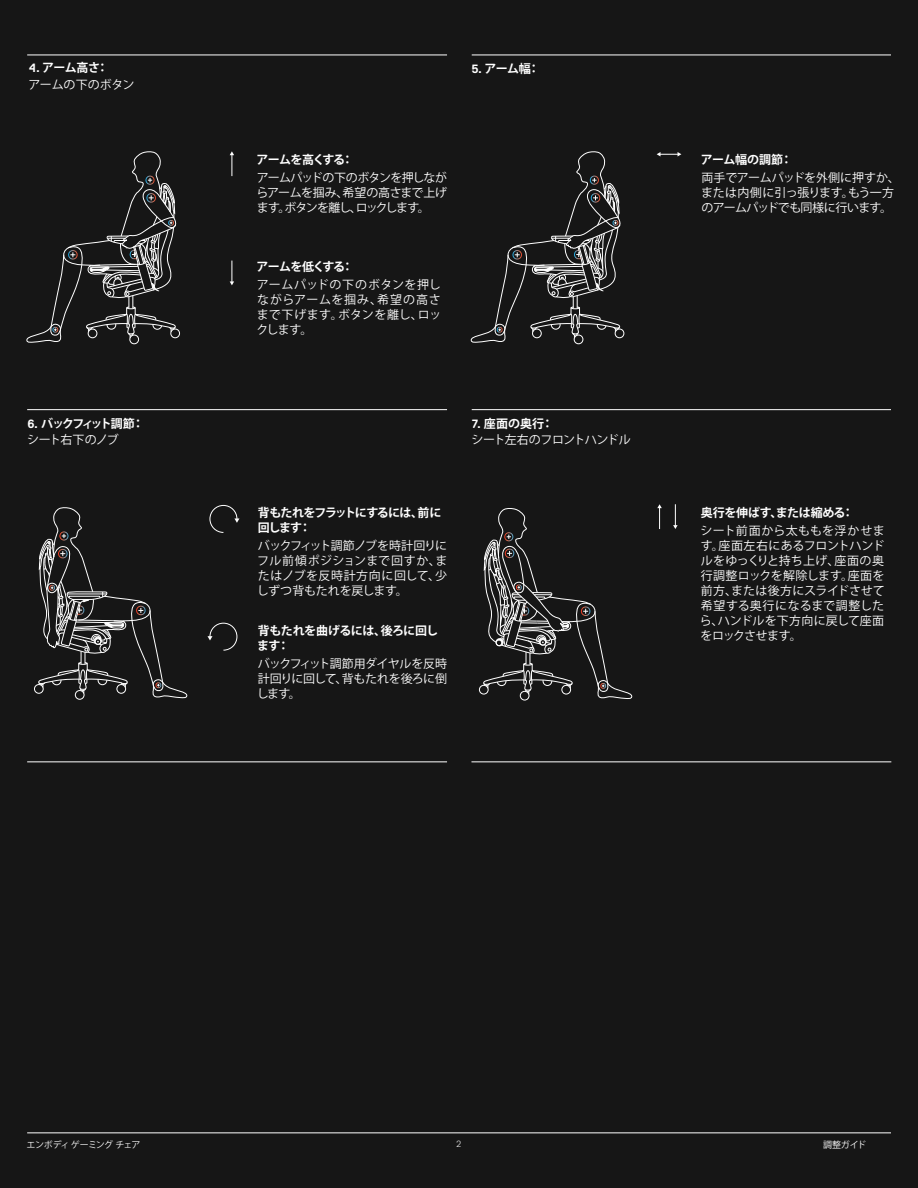
<style>
.page{position:relative;width:918px;height:1188px;background:#161616}
.page>*{position:absolute;margin:0;border:0;box-sizing:border-box;transform-origin:0 0}
.t1{font:12px/15px "Koz Go Pr 6 N";letter-spacing:-.025em;color:#fff;text-align:justify}
.t2{font:700 12px/15px "Koz Go Pr 6 N";letter-spacing:-.06em;color:#fff}
.t3{font:700 12px/15px "Koz Go Pr 6 N";letter-spacing:-.08em;color:#fff}
.t4{font:700 12px/16.5px "Koz Go Pr 6 N";letter-spacing:-.175em;color:#fff}
.t5{font:700 12px "Koz Go Pr 6 N";letter-spacing:-.025em;color:#fff}
.t6{font:700 12px "Koz Go Pr 6 N";letter-spacing:-.015em;color:#fff}
.t7{font:9px "Koz Go Pr 6 N";letter-spacing:-.065em;color:#fff}
.t8{font:9px "Koz Go Pr 6 N";letter-spacing:-.035em;color:#fff}
.t9{font:300 9px "Replica";color:#fff}
.s1{font-family:"Replica";font-weight:700}
.s2{font-weight:700}
.s3{font-family:"Replica"}
.s4{font-weight:400}
</style>
<div class="page">
<hr style="left:27px;top:55px;width:420px;height:1px;background:#fff">
<hr style="left:472px;top:55px;width:419px;height:1px;background:#fff">
<svg style="left:230px;top:151px;width:4px;height:25px"></svg>
<svg style="left:230px;top:261px;width:4px;height:24px"></svg>
<div style="left:129px;top:335px;width:10px;height:9px;border:1px solid #fff;border-radius:50%"></div>
<svg style="left:26px;top:151px;width:154px;height:192px"></svg>
<div style="left:574px;top:335px;width:9px;height:9px;border:1px solid #fff;border-radius:50%"></div>
<svg style="left:470px;top:151px;width:154px;height:192px"></svg>
<svg style="left:657px;top:152px;width:24px;height:4px"></svg>
<hr style="left:27px;top:409px;width:420px;height:1px;background:#fff">
<hr style="left:27px;top:761px;width:420px;height:1px;background:#fff">
<hr style="left:471px;top:761px;width:420px;height:1px;background:#fff">
<hr style="left:472px;top:409px;width:419px;height:1px;background:#fff">
<svg style="left:209px;top:505px;width:30px;height:28px"></svg>
<svg style="left:207px;top:622px;width:31px;height:29px"></svg>
<div style="left:75px;top:690px;width:9px;height:10px;border:1px solid #fff;border-radius:50%"></div>
<div style="left:34px;top:684px;width:10px;height:10px;border:1px solid #fff;border-radius:50%"></div>
<svg style="left:37px;top:507px;width:151px;height:192px"></svg>
<svg style="left:673px;top:504px;width:5px;height:25px"></svg>
<svg style="left:657px;top:504px;width:5px;height:25px"></svg>
<div style="left:479px;top:685px;width:10px;height:9px;border:1px solid #fff;border-radius:50%"></div>
<svg style="left:482px;top:508px;width:151px;height:192px"></svg>
<hr style="left:27px;top:1132px;width:864px;height:1px;background:#fff">
<p class="t1" style="left:29px;top:60px;width:107px;line-height:16.5px"><span class="s1">4.</span> <span class="s2">アーム高さ：<br></span>アームの下のボタン</p>
<p class="t2" style="left:471px;top:61px;width:70px"><span class="s3">5.</span> アーム幅：</p>
<p class="t2" style="left:257px;top:153px;width:98px">アームを高くする：</p>
<p class="t1" style="left:256px;top:171px;width:192px">アームパッドの下のボタンを押しながらアームを掴み、希望の高さまで上げます。ボタンを離し、ロックします。</p>
<p class="t4" style="left:27px;top:415px;width:118px"><span class="s3">6.</span> バックフィット調節：<span class="s4">シート右下のノブ</span></p>
<p class="t2" style="left:257px;top:260px;width:98px">アームを低くする：</p>
<p class="t1" style="left:256px;top:278px;width:186px">アームパッドの下のボタンを押しながらアームを掴み、希望の高さまで下げます。ボタンを離し、ロックします。</p>
<p class="t3" style="left:258px;top:505px;width:185px">背もたれをフラットにするには、前に回します：</p>
<p class="t1" style="left:257px;top:538px;width:192px">バックフィット調節ノブを時計回りにフル前傾ポジションまで回すか、またはノブを反時計方向に回して、少しずつ背もたれを戻します。</p>
<p class="t2" style="left:257px;top:624px;width:182px">背もたれを曲げるには、後ろに回します：</p>
<p class="t1" style="left:257px;top:657px;width:192px">バックフィット調節用ダイヤルを反時計回りに回して、背もたれを後ろに倒します。</p>
<p class="t1" style="left:471px;top:415px;width:161px;line-height:16.5px"><span class="s1">7.</span> <span class="s2">座面の奥行：<br></span>シート左右のフロントハンドル</p>
<p class="t6" style="left:701px;top:153px;width:93px">アーム幅の調節：</p>
<p class="t1" style="left:701px;top:170px;width:200px;text-align:left">両手でアームパッドを外側に押すか、または内側に引っ張ります。もう一方のアームパッドでも同様に行います。</p>
<p class="t5" style="left:701px;top:506px;width:155px">奥行を伸ばす、または縮める：</p>
<p class="t1" style="left:700px;top:524px;width:186px">シート前面から太ももを浮かせます。座面左右にあるフロントハンドルをゆっくりと持ち上げ、座面の奥行調整ロックを解除します。座面を前方、または後方にスライドさせて希望する奥行になるまで調整したら、ハンドルを下方向に戻して座面をロックさせます。</p>
<p class="t7" style="left:26px;top:1140px;width:115px">エンボディゲーミングチェア</p>
<p class="t9" style="left:457px;top:1139px;width:6px">2</p>
<p class="t8" style="left:823px;top:1140px;width:45px">調整ガイド</p>
</div>
